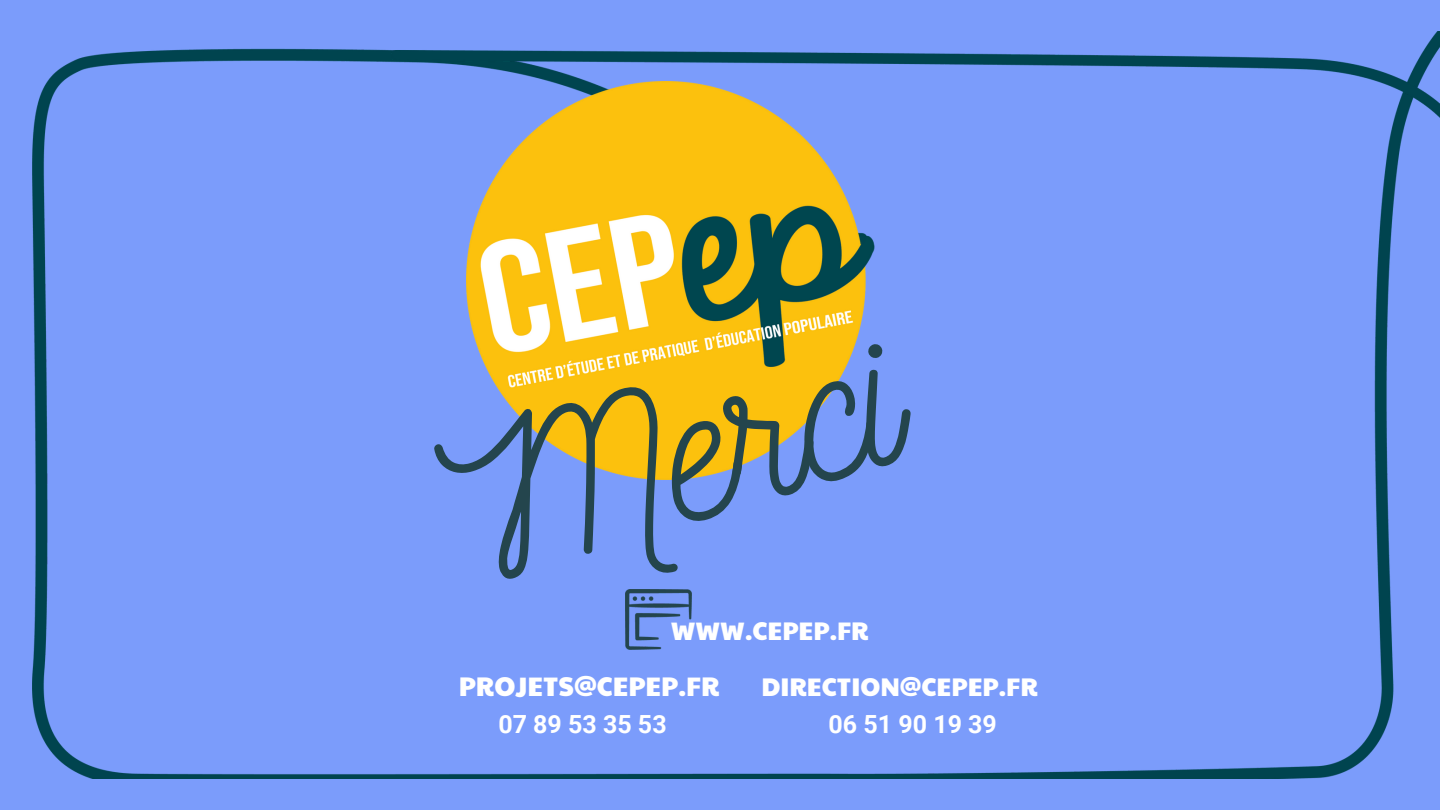
<style>
.page{position:relative;width:1440px;height:810px;background:#7b9cfb}
.page>*{position:absolute;margin:0;border:0;box-sizing:border-box;transform-origin:0 0}
.t1{font:202.5px "Nickainley";color:#24454d}
.t2{font:26.4px "Paytone One";color:#fff}
.t3{font:25px "Paytone One";color:#fff}
.t4{font:700 25px "Roboto";color:#fff}
</style>
<div class="page">
<img style="left:33px;top:32px;width:1407px;height:746px">
<img style="left:391px;top:51px;width:1049px;height:98px">
<img style="left:626px;top:628px;width:65px;height:22px">
<img style="left:467px;top:81px;width:408px;height:398px">
<svg style="left:429px;top:371px;width:273px;height:257px"></svg>
<h1 class="t1" style="left:623px;top:334px;width:242px;rotate:-17deg">erci</h1>
<p class="t3" style="left:671px;top:613px;width:199px">WWW.CEPEP.FR</p>
<p class="t2" style="left:459px;top:666px;width:262px">PROJETS@CEPEP.FR</p>
<p class="t4" style="left:498px;top:710px;width:170px">07 89 53 35 53</p>
<p class="t3" style="left:761px;top:668px;width:278px">DIRECTION@CEPEP.FR</p>
<p class="t4" style="left:829px;top:710px;width:170px">06 51 90 19 39</p>
</div>
